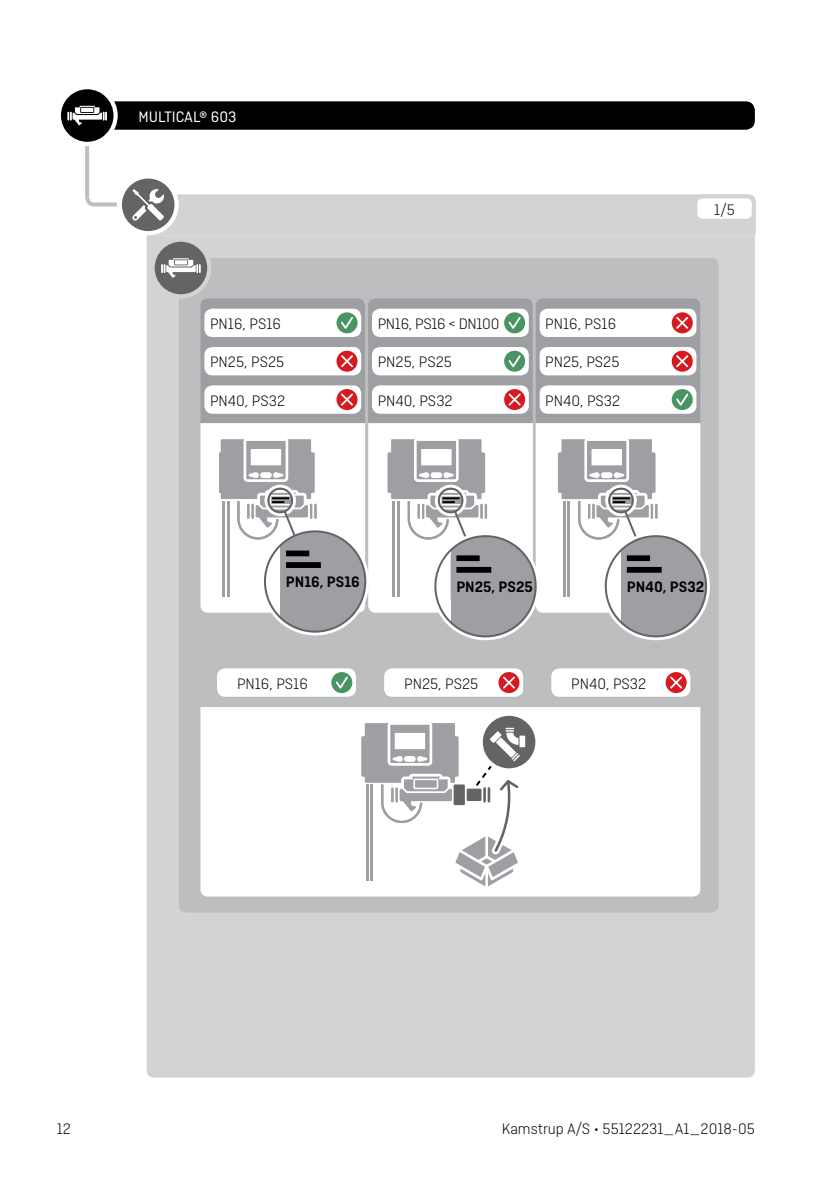
<style>
.page{position:relative;width:840px;height:1191px;background:#fff}
.page>*{position:absolute;margin:0;border:0;box-sizing:border-box;transform-origin:0 0}
.t1{font:300 16px "Ciutadella";color:#000}
.t2{font:600 16px "Ciutadella";color:#000}
.t3{font:300 16px "Ciutadella";letter-spacing:-.02em;color:#000}
.t4{font:16px "Ciutadella";color:#fff}
</style>
<div class="page">
<div style="left:87px;top:103px;width:665px;height:25px;background:#000;border-radius:7px"></div>
<div style="left:85px;top:101px;width:669px;height:29px;border:4px solid #000;border-radius:7px"></div>
<div style="left:57px;top:85px;width:61px;height:61px;background:#fff;border-radius:50%"></div>
<div style="left:61px;top:89px;width:52px;height:53px;background:#000;border-radius:50%"></div>
<svg style="left:68px;top:106px;width:39px;height:19px"></svg>
<hr style="left:85px;top:146px;width:4px;height:51px;background:#bcbec0">
<svg style="left:85px;top:197px;width:32px;height:10px"></svg>
<div style="left:122px;top:178px;width:52px;height:53px;background:#636466;border-radius:50%"></div>
<svg style="left:132px;top:189px;width:623px;height:46px"></svg>
<div style="left:695px;top:196px;width:58px;height:25px;background:#fff;border-radius:7px"></div>
<div style="left:693px;top:194px;width:62px;height:29px;border:4px solid #d1d3d4;border-radius:7px"></div>
<div style="left:146px;top:235px;width:608px;height:842px;background:#d1d3d4"></div>
<div style="left:179px;top:258px;width:539px;height:654px;background:#bcbec0;border-radius:7px"></div>
<div style="left:150px;top:237px;width:61px;height:61px;background:#d1d3d4;border-radius:50%"></div>
<div style="left:154px;top:242px;width:53px;height:52px;background:#636466;border-radius:50%"></div>
<svg style="left:161px;top:258px;width:39px;height:20px"></svg>
<div style="left:200px;top:707px;width:500px;height:189px;background:#fff"></div>
<div style="left:478px;top:711px;width:61px;height:61px;background:#fff;border-radius:50%"></div>
<div style="left:482px;top:716px;width:53px;height:52px;background:#636466;border-radius:50%"></div>
<div style="left:519px;top:735px;width:6px;height:12px;background:#fff"></div>
<svg style="left:361px;top:723px;width:160px;height:163px;background:#d7d8d9"></svg>
<div style="left:218px;top:669px;width:137px;height:27px;background:#fff;border-radius:7px"></div>
<div style="left:217px;top:668px;width:139px;height:29px;border:2px solid #fff;border-radius:7px"></div>
<div style="left:331px;top:672px;width:21px;height:21px;background:#499462;border-radius:50%"></div>
<svg style="left:334px;top:675px;width:15px;height:16px"></svg>
<div style="left:385px;top:669px;width:137px;height:27px;background:#fff;border-radius:7px"></div>
<div style="left:384px;top:668px;width:139px;height:29px;border:2px solid #fff;border-radius:7px"></div>
<div style="left:498px;top:672px;width:21px;height:21px;background:#d71920;border-radius:50%"></div>
<svg style="left:501px;top:675px;width:14px;height:15px"></svg>
<div style="left:552px;top:669px;width:137px;height:27px;background:#fff;border-radius:7px"></div>
<div style="left:551px;top:668px;width:139px;height:29px;border:2px solid #fff;border-radius:7px"></div>
<div style="left:665px;top:672px;width:21px;height:21px;background:#d71920;border-radius:50%"></div>
<svg style="left:668px;top:675px;width:14px;height:15px"></svg>
<svg style="left:200px;top:298px;width:505px;height:338px;background:#d2d1d2"></svg>
<p class="t4" style="left:138px;top:107px;width:99px">MULTICAL® 603</p>
<p class="t1" style="left:210px;top:315px;width:72px">PN16, PS16</p>
<p class="t3" style="left:377px;top:315px;width:123px">PN16, PS16 &lt; DN100</p>
<p class="t1" style="left:545px;top:315px;width:72px">PN16, PS16</p>
<p class="t1" style="left:210px;top:353px;width:76px">PN25, PS25</p>
<p class="t1" style="left:545px;top:353px;width:76px">PN25, PS25</p>
<p class="t1" style="left:210px;top:392px;width:76px">PN40, PS32</p>
<p class="t1" style="left:377px;top:353px;width:76px">PN25, PS25</p>
<p class="t1" style="left:377px;top:392px;width:76px">PN40, PS32</p>
<p class="t1" style="left:545px;top:392px;width:76px">PN40, PS32</p>
<p class="t1" style="left:714px;top:201px;width:22px">1/5</p>
<p class="t2" style="left:286px;top:573px;width:75px">PN16, PS16</p>
<p class="t2" style="left:456px;top:577px;width:78px">PN25, PS25</p>
<p class="t2" style="left:626px;top:577px;width:79px">PN40, PS32</p>
<p class="t1" style="left:237px;top:675px;width:72px">PN16, PS16</p>
<p class="t1" style="left:404px;top:675px;width:76px">PN25, PS25</p>
<p class="t1" style="left:571px;top:675px;width:76px">PN40, PS32</p>
<p class="t1" style="left:57px;top:1120px;width:16px">12</p>
<p class="t1" style="left:501px;top:1120px;width:254px">Kamstrup A/S • 55122231_A1_2018-05</p>
</div>
